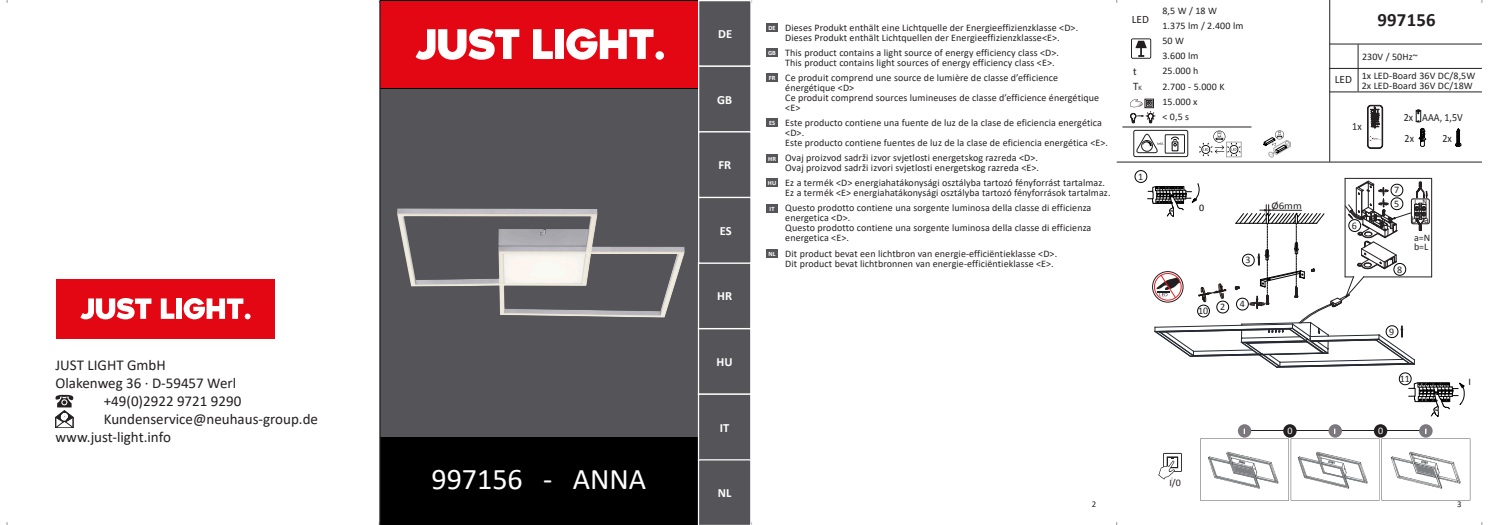
<style>
.page{position:relative;width:1489px;height:525px;background:#fff}
.page>*{position:absolute;margin:0;border:0;box-sizing:border-box;transform-origin:0 0}
.t1{font:30px "Calibri";color:#fff}
.t2{font:700 18.75px "Calibri";letter-spacing:.01em;color:#231f20}
.t3{font:15px "Calibri";color:#231f20}
.t4{font:700 12.5px "Calibri";color:#fff}
.t5{font:11.25px "Calibri";letter-spacing:.01em;color:#231f20}
.t6{font:11px "Calibri";color:#231f20;scale:.91 1}
.t7{font:10.62px/15px "Myriad Pro";color:#231f20}
.t8{font:10px/10px "Calibri";letter-spacing:.01em;color:#231f20}
.t9{font:10px "Calibri";color:#231f1f}
.t10{font:10px "Calibri";letter-spacing:.01em;color:#231f20;scale:1.1 1}
.t11{font:10px "Calibri";color:#030303}
.t12{font:10px "Calibri";color:#fefefc}
.t13{font:8.75px "Calibri";color:#231f20}
.t14{font:7.12px "Calibri";color:#231f1f}
.t15{font:700 6.5px "Calibri";color:#fff}
.s1{font-size:6.25px}
</style>
<div class="page">
<div style="left:56px;top:279px;width:218px;height:59px;background:#e30613"></div>
<svg style="left:80px;top:298px;width:71px;height:21px"></svg>
<svg style="left:161px;top:298px;width:13px;height:21px"></svg>
<div style="left:176px;top:298px;width:6px;height:21px;background:#fff"></div>
<svg style="left:184px;top:298px;width:66px;height:21px"></svg>
<div style="left:380px;top:436px;width:319px;height:88px;background:#000"></div>
<div style="left:380px;top:0;width:319px;height:89px;background:#000"></div>
<div style="left:380px;top:1px;width:319px;height:87px;background:#e30613"></div>
<svg style="left:415px;top:29px;width:104px;height:31px"></svg>
<svg style="left:533px;top:29px;width:20px;height:30px"></svg>
<div style="left:555px;top:29px;width:9px;height:30px;background:#fff"></div>
<svg style="left:566px;top:28px;width:87px;height:32px"></svg>
<div style="left:655px;top:51px;width:9px;height:9px;background:#fff;border-radius:50%"></div>
<div style="left:380px;top:89px;width:319px;height:347px;background:#555458"></div>
<img style="left:397px;top:208px;width:287px;height:109px">
<hr style="left:379px;top:1px;width:1px;height:523px;background:#231f20">
<div style="left:766px;top:23px;width:12px;height:9px;background:#555458"></div>
<div style="left:766px;top:49px;width:12px;height:8px;background:#555458"></div>
<div style="left:766px;top:74px;width:12px;height:8px;background:#555458"></div>
<div style="left:766px;top:118px;width:12px;height:9px;background:#555458"></div>
<div style="left:766px;top:154px;width:12px;height:8px;background:#555458"></div>
<div style="left:766px;top:179px;width:12px;height:8px;background:#555458"></div>
<div style="left:766px;top:204px;width:12px;height:8px;background:#555458"></div>
<div style="left:766px;top:249px;width:12px;height:8px;background:#555458"></div>
<svg style="left:56px;top:394px;width:18px;height:33px"></svg>
<div style="left:698px;top:328px;width:53px;height:66px;background:#555458;border:1px solid #fff"></div>
<div style="left:698px;top:393px;width:53px;height:67px;background:#555458;border:1px solid #fff"></div>
<svg style="left:698px;top:459px;width:54px;height:65px;background:#616064"></svg>
<div style="left:698px;top:262px;width:53px;height:67px;background:#555458;border:1px solid #fff"></div>
<div style="left:698px;top:1px;width:53px;height:65px;background:#555458"></div>
<div style="left:698px;top:0;width:53px;height:67px;border:1px solid #fff"></div>
<div style="left:698px;top:66px;width:53px;height:66px;background:#555458;border:1px solid #fff"></div>
<div style="left:698px;top:131px;width:53px;height:67px;background:#555458;border:1px solid #fff"></div>
<div style="left:698px;top:197px;width:53px;height:66px;background:#555458;border:1px solid #fff"></div>
<svg style="left:1130px;top:99px;width:25px;height:24px"></svg>
<hr style="left:1329px;top:0;width:1px;height:162px;background:#231f20">
<svg style="left:1131px;top:38px;width:20px;height:21px"></svg>
<hr style="left:1122px;top:127px;width:129px;height:1px;background:#231f20">
<hr style="left:1329px;top:44px;width:152px;height:1px;background:#231f20">
<hr style="left:1329px;top:68px;width:152px;height:1px;background:#231f20">
<hr style="left:1329px;top:92px;width:152px;height:1px;background:#231f20">
<hr style="left:1357px;top:44px;width:1px;height:47px;background:#231f20">
<hr style="left:1116px;top:162px;width:365px;height:1px;background:#231f20">
<div style="left:1133px;top:130px;width:55px;height:27px;border:1px solid #1e1e1c;border-radius:2px"></div>
<svg style="left:1136px;top:133px;width:49px;height:21px"></svg>
<div style="left:1226px;top:142px;width:15px;height:15px;border:1px solid #aaaaab"></div>
<svg style="left:1199px;top:130px;width:41px;height:26px"></svg>
<svg style="left:1455px;top:129px;width:6px;height:18px"></svg>
<svg style="left:1415px;top:109px;width:10px;height:38px"></svg>
<svg style="left:1367px;top:105px;width:16px;height:44px"></svg>
<img style="left:1469px;top:446px;width:2px;height:51px">
<svg style="left:1237px;top:424px;width:14px;height:13px"></svg>
<svg style="left:1328px;top:424px;width:13px;height:13px"></svg>
<svg style="left:1418px;top:424px;width:14px;height:13px"></svg>
<svg style="left:1283px;top:424px;width:13px;height:13px"></svg>
<svg style="left:1373px;top:424px;width:14px;height:13px"></svg>
<svg style="left:1158px;top:452px;width:23px;height:27px"></svg>
<svg style="left:1200px;top:428px;width:269px;height:72px"></svg>
<svg style="left:1134px;top:170px;width:331px;height:247px"></svg>
<svg style="left:1263px;top:130px;width:27px;height:27px"></svg>
<p class="t3" style="left:56px;top:354px;width:112px">JUST LIGHT GmbH</p>
<p class="t3" style="left:56px;top:372px;width:182px">Olakenweg 36 · D-59457 Werl</p>
<p class="t3" style="left:104px;top:390px;width:139px">+49(0)2922 9721 9290</p>
<p class="t3" style="left:104px;top:408px;width:216px">Kundenservice@neuhaus-group.de</p>
<p class="t3" style="left:56px;top:426px;width:117px">www.just-light.info</p>
<p class="t1" style="left:431px;top:458px;width:216px">997156 - ANNA</p>
<p class="t4" style="left:718px;top:25px;width:15px">DE</p>
<p class="t4" style="left:717px;top:91px;width:16px">GB</p>
<p class="t4" style="left:718px;top:156px;width:14px">FR</p>
<p class="t4" style="left:719px;top:222px;width:13px">ES</p>
<p class="t4" style="left:717px;top:287px;width:16px">HR</p>
<p class="t4" style="left:716px;top:353px;width:18px">HU</p>
<p class="t4" style="left:720px;top:418px;width:11px">IT</p>
<p class="t4" style="left:718px;top:484px;width:15px">NL</p>
<p class="t15" style="left:768px;top:23px;width:9px">DE</p>
<p class="t15" style="left:768px;top:48px;width:9px">GB</p>
<p class="t15" style="left:768px;top:74px;width:8px">FR</p>
<p class="t15" style="left:769px;top:118px;width:8px">ES</p>
<p class="t15" style="left:768px;top:154px;width:9px">HR</p>
<p class="t15" style="left:768px;top:178px;width:10px">HU</p>
<p class="t15" style="left:769px;top:204px;width:6px">IT</p>
<p class="t15" style="left:768px;top:249px;width:9px">NL</p>
<p class="t8" style="left:785px;top:22px;width:294px">Dieses Produkt enthält eine Lichtquelle der Energieeffizienzklasse &lt;D&gt;.</p>
<p class="t8" style="left:785px;top:32px;width:276px">Dieses Produkt enthält Lichtquellen der Energieeffizienzklasse&lt;E&gt;.</p>
<p class="t8" style="left:785px;top:47px;width:275px">This product contains a light source of energy efficiency class &lt;D&gt;.</p>
<p class="t8" style="left:785px;top:57px;width:271px">This product contains light sources of energy efficiency class &lt;E&gt;.</p>
<p class="t8" style="left:785px;top:72px;width:274px">Ce produit comprend une source de lumière de classe d’efficience</p>
<p class="t8" style="left:785px;top:82px;width:70px">énergétique &lt;D&gt;</p>
<p class="t8" style="left:785px;top:92px;width:315px">Ce produit comprend sources lumineuses de classe d’efficience énergétique &lt;E&gt;</p>
<p class="t8" style="left:785px;top:117px;width:318px">Este producto contiene una fuente de luz de la clase de eficiencia energética &lt;D&gt;.</p>
<p class="t8" style="left:785px;top:137px;width:324px">Este producto contiene fuentes de luz de la clase de eficiencia energética &lt;E&gt;.</p>
<p class="t8" style="left:785px;top:152px;width:254px">Ovaj proizvod sadrži izvor svjetlosti energetskog razreda &lt;D&gt;.</p>
<p class="t8" style="left:785px;top:162px;width:255px">Ovaj proizvod sadrži izvori svjetlosti energetskog razreda &lt;E&gt;.</p>
<p class="t8" style="left:785px;top:177px;width:321px">Ez a termék &lt;D&gt; energiahatákonysági osztályba tartozó fényforrást tartalmaz.</p>
<p class="t8" style="left:785px;top:187px;width:327px">Ez a termék &lt;E&gt; energiahatákonysági osztályba tartozó fényforrások tartalmaz.</p>
<p class="t8" style="left:785px;top:203px;width:307px">Questo prodotto contiene una sorgente luminosa della classe di efficienza energetica &lt;D&gt;.</p>
<p class="t8" style="left:785px;top:223px;width:307px">Questo prodotto contiene una sorgente luminosa della classe di efficienza energetica &lt;E&gt;.</p>
<p class="t8" style="left:785px;top:248px;width:273px">Dit product bevat een lichtbron van energie-efficiëntieklasse &lt;D&gt;.</p>
<p class="t8" style="left:785px;top:258px;width:270px">Dit product bevat lichtbronnen van energie-efficiëntieklasse &lt;E&gt;.</p>
<p class="t5" style="left:1131px;top:11px;width:19px">LED</p>
<p class="t7" style="left:1132px;top:64px;width:10px">t<br>T<span class="s1">K</span></p>
<p class="t8" style="left:1162px;top:6px;width:56px">8,5 W / 18 W</p>
<p class="t8" style="left:1162px;top:21px;width:82px">1.375 lm / 2.400 lm</p>
<p class="t8" style="left:1162px;top:36px;width:23px">50 W</p>
<p class="t8" style="left:1162px;top:48px;width:38px;line-height:15px">3.600 lm<br>25.000 h</p>
<p class="t8" style="left:1162px;top:78px;width:64px;line-height:15px">2.700 - 5.000 K<br>15.000 x<br>&lt; 0,5 s</p>
<p class="t8" style="left:1138px;top:171px;width:7px">1</p>
<p class="t11" style="left:1198px;top:201px;width:7px">0</p>
<p class="t8" style="left:1245px;top:255px;width:7px">3</p>
<p class="t8" style="left:1197px;top:306px;width:12px">10</p>
<p class="t8" style="left:1220px;top:302px;width:7px">2</p>
<p class="t8" style="left:1239px;top:299px;width:7px">4</p>
<p class="t10" style="left:1271px;top:199px;width:29px">Ø6mm</p>
<p class="t13" style="left:1091px;top:497px;width:6px">2</p>
<p class="t8" style="left:1169px;top:477px;width:13px">I/0</p>
<p class="t12" style="left:1287px;top:424px;width:7px">0</p>
<p class="t5" style="left:1334px;top:72px;width:19px">LED</p>
<p class="t2" style="left:1377px;top:7px;width:59px">997156</p>
<p class="t8" style="left:1361px;top:52px;width:57px">230V / 50Hz~</p>
<p class="t8" style="left:1361px;top:71px;width:115px">1x LED-Board 36V DC/8,5W</p>
<p class="t8" style="left:1361px;top:81px;width:112px">2x LED-Board 36V DC/18W</p>
<p class="t6" style="left:1352px;top:119px;width:12px">1x</p>
<p class="t8" style="left:1351px;top:220px;width:7px">6</p>
<p class="t6" style="left:1403px;top:110px;width:66px">2x AAA, 1,5V</p>
<p class="t6" style="left:1404px;top:131px;width:12px">2x</p>
<p class="t6" style="left:1442px;top:131px;width:12px">2x</p>
<p class="t8" style="left:1393px;top:185px;width:7px">7</p>
<p class="t8" style="left:1393px;top:198px;width:7px">5</p>
<p class="t8" style="left:1396px;top:264px;width:7px">8</p>
<p class="t14" style="left:1414px;top:197px;width:14px">L N</p>
<p class="t9" style="left:1413px;top:240px;width:16px">b=L</p>
<p class="t9" style="left:1411px;top:213px;width:19px">b a</p>
<p class="t9" style="left:1413px;top:231px;width:18px">a=N</p>
<p class="t8" style="left:1389px;top:326px;width:7px">9</p>
<p class="t8" style="left:1399px;top:373px;width:12px">11</p>
<p class="t12" style="left:1377px;top:424px;width:7px">0</p>
<p class="t11" style="left:1468px;top:375px;width:4px">I</p>
<p class="t13" style="left:1456px;top:497px;width:6px">3</p>
</div>
